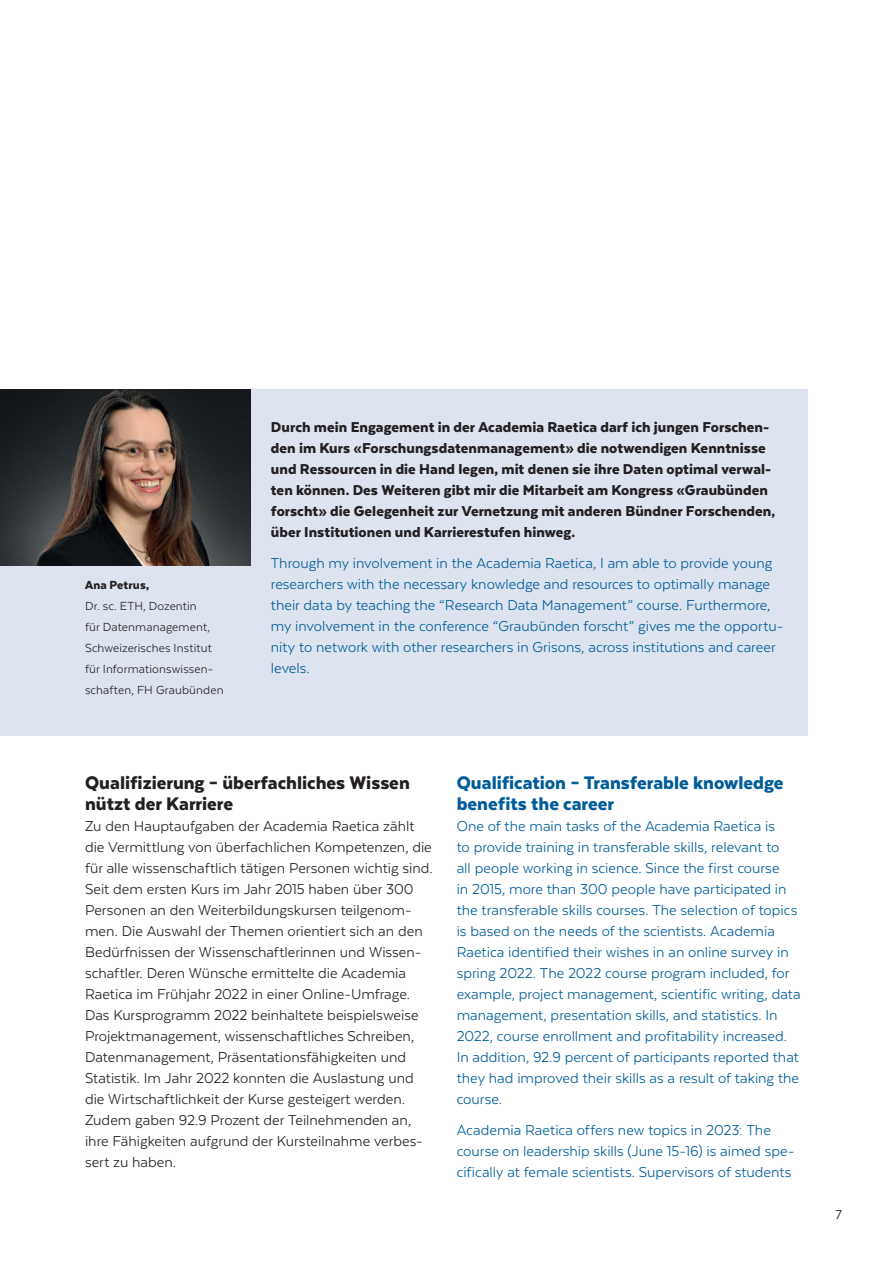
<style>
.page{position:relative;width:893px;height:1263px;background:#fff}
.page>*{position:absolute;margin:0;border:0;box-sizing:border-box;transform-origin:0 0}
.t1{font:900 21px/21px "Texta";color:#005c98}
.t2{font:900 21px/21px "Texta";color:#231f20}
.t3{font:16.5px/21px "Texta";color:#005c98}
.t4{font:16.5px/21px "Texta";color:#231f20}
.t5{font:900 16.5px/21px "Texta";letter-spacing:.005em;color:#231f20}
.t6{font:15px "Texta";color:#231f20}
.t7{font:13.5px/21px "Texta";letter-spacing:.01em;color:#231f20}
.t8{font:900 13.5px "Texta";letter-spacing:.01em;color:#231f20}
</style>
<div class="page">
<div style="left:0;top:390px;width:808px;height:346px;background:#dde4f0"></div>
<img style="left:0;top:390px;width:250px;height:175px">
<p class="t8" style="left:85px;top:578px;width:66px">Ana Petrus,</p>
<p class="t7" style="left:85px;top:595px;width:140px">Dr. sc. ETH, Dozentin<br>für Datenmanagement,<br>Schweizerisches Institut für Informationswissen&shy;schaften, FH Graubünden</p>
<p class="t5" style="left:271px;top:416px;width:506px">Durch mein Engagement in der Academia Raetica darf ich jungen Forschen&shy;den im Kurs «Forschungsdatenmanagement» die notwendigen Kenntnisse und Ressourcen in die Hand legen, mit denen sie ihre Daten optimal verwal&shy;ten können. Des Weiteren gibt mir die Mitarbeit am Kongress «Graubünden forscht» die Gelegenheit zur Vernetzung mit anderen Bündner Forschenden, über Institutionen und Karrierestufen hinweg.</p>
<p class="t3" style="left:271px;top:552px;width:514px">Through my involvement in the Academia Raetica, I am able to provide young researchers with the necessary knowledge and resources to optimally manage their data by teaching the “Research Data Management” course. Furthermore, my involvement in the conference “Graubünden forscht” gives me the opportu&shy;nity to network with other researchers in Grisons, across institutions and career levels.</p>
<p class="t2" style="left:85px;top:771px;width:326px">Qualifizierung – überfachliches Wissen nützt der Karriere</p>
<p class="t4" style="left:85px;top:815px;width:349px">Zu den Hauptaufgaben der Academia Raetica zählt die Vermittlung von überfachlichen Kompetenzen, die für alle wissenschaftlich tätigen Personen wichtig sind.<br>Seit dem ersten Kurs im Jahr 2015 haben über 300<br>Personen an den Weiterbildungskursen teilgenom&shy;men. Die Auswahl der Themen orientiert sich an den Bedürfnissen der Wissenschaftlerinnen und Wissen&shy;schaftler. Deren Wünsche ermittelte die Academia Raetica im Frühjahr 2022 in einer Online-Umfrage.<br>Das Kursprogramm 2022 beinhaltete beispielsweise Projektmanagement, wissenschaftliches Schreiben, Datenmanagement, Präsentationsfähigkeiten und Statistik. Im Jahr 2022 konnten die Auslastung und die Wirtschaftlichkeit der Kurse gesteigert werden.<br>Zudem gaben 92.9 Prozent der Teilnehmenden an, ihre Fähigkeiten aufgrund der Kursteilnahme verbes&shy;sert zu haben.</p>
<p class="t1" style="left:457px;top:771px;width:328px">Qualification – Transferable knowledge benefits the career</p>
<p class="t3" style="left:457px;top:815px;width:346px">One of the main tasks of the Academia Raetica is<br>to provide training in transferable skills, relevant to<br>all people working in science. Since the first course<br>in 2015, more than 300 people have participated in the transferable skills courses. The selection of topics is based on the needs of the scientists. Academia Raetica identified their wishes in an online survey in spring 2022. The 2022 course program included, for example, project management, scientific writing, data management, presentation skills, and statistics. In 2022, course enrollment and profitability increased.<br>In addition, 92.9 percent of participants reported that they had improved their skills as a result of taking the course.</p>
<p class="t3" style="left:457px;top:1119px;width:339px">Academia Raetica offers new topics in 2023: The course on leadership skills (June 15-16) is aimed spe&shy;cifically at female scientists. Supervisors of students</p>
<p class="t6" style="left:836px;top:1206px;width:8px">7</p>
</div>
